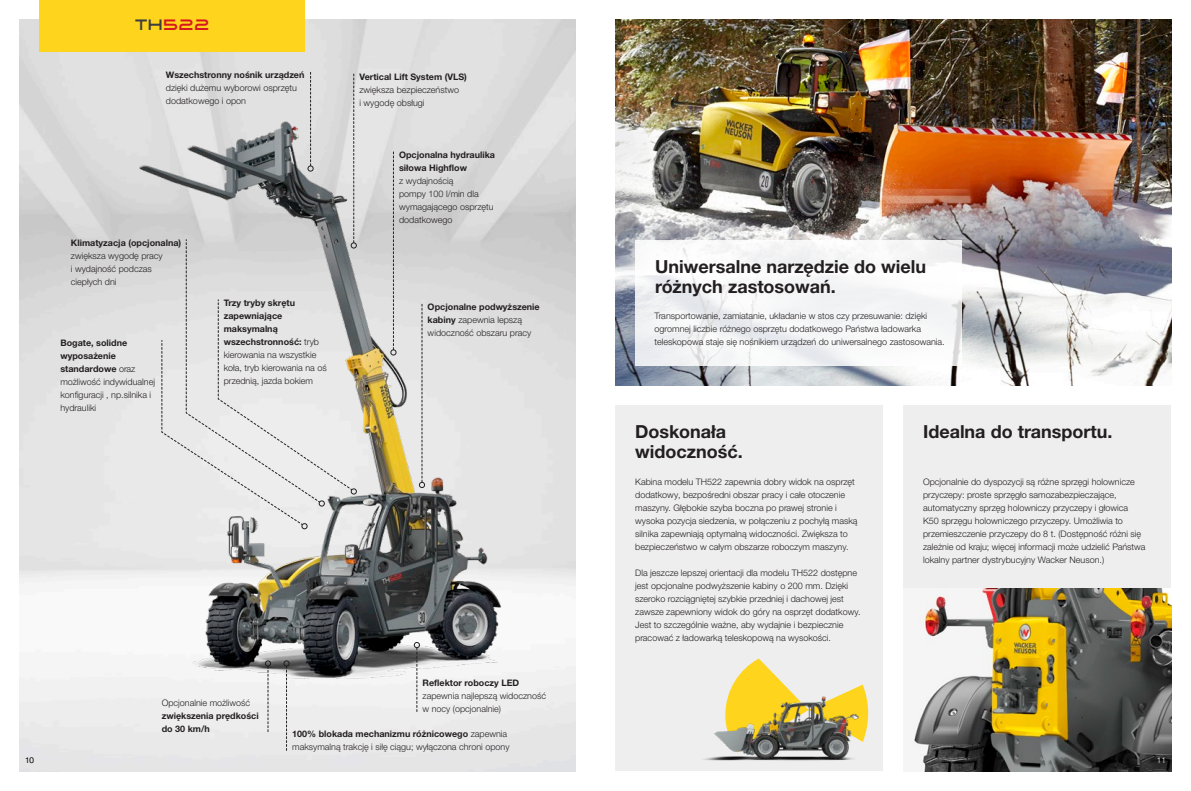
<style>
.page{position:relative;width:1191px;height:791px;background:#fff}
.page>*{position:absolute;margin:0;border:0;box-sizing:border-box;transform-origin:0 0}
.t1{font:700 18px/20px "Helvetica Neue LTW1 G";color:#231f20}
.t2{font:16px "Wacker Neuson";color:#d7171f}
.t3{font:300 9px/13px "Helvetica Neue LTW1 G";color:#231f20}
.t4{font:700 9px/13px "Helvetica Neue LTW1 G";color:#231f20}
.t5{font:300 8px "Helvetica Neue LTW1 G";color:#231f20}
.t6{font:300 8px "Helvetica Neue LTW1 G";color:#fff}
.s1{color:#3e3e3f}
.s2{font-weight:700}
</style>
<div class="page">
<img style="left:20px;top:20px;width:555px;height:751px">
<div style="left:615px;top:405px;width:268px;height:366px;background:#eeeeef"></div>
<div style="left:903px;top:405px;width:268px;height:366px;background:#eeeeef"></div>
<img style="left:92px;top:95px;width:453px;height:626px">
<img style="left:703px;top:658px;width:166px;height:103px">
<img style="left:615px;top:20px;width:556px;height:366px">
<img style="left:914px;top:588px;width:257px;height:183px">
<svg style="left:635px;top:240px;width:326px;height:126px;fill:#f5f6f7"></svg>
<svg style="left:284px;top:661px;width:5px;height:89px"></svg>
<svg style="left:265px;top:661px;width:6px;height:71px"></svg>
<svg style="left:414px;top:642px;width:6px;height:69px"></svg>
<svg style="left:419px;top:304px;width:6px;height:184px"></svg>
<svg style="left:391px;top:152px;width:5px;height:203px"></svg>
<svg style="left:161px;top:72px;width:195px;height:457px;background:#d2d2d2"></svg>
<div style="left:40px;top:0;width:265px;height:51px;background:#fed41d"></div>
<h2 class="t2" style="left:135px;top:18px;width:76px"><span class="s1">TH</span>522</h2>
<p class="t4" style="left:166px;top:69px;width:140px">Wszechstronny nośnik urządzeń</p>
<p class="t3" style="left:166px;top:82px;width:132px">dzięki dużemu wyborowi osprzętu dodatkowego i opon</p>
<p class="t4" style="left:71px;top:236px;width:112px">Klimatyzacja (opcjonalna)</p>
<p class="t3" style="left:71px;top:249px;width:93px">zwiększa wygodę pracy i wydajność podczas ciepłych dni</p>
<p class="t3" style="left:60px;top:337px;width:96px"><span class="s2">Bogate, solidne wyposażenie standardowe</span> oraz możliwość indywidualnej konfiguracji , np.silnika i hydrauliki</p>
<p class="t3" style="left:224px;top:296px;width:105px"><span class="s2">Trzy tryby skrętu zapewniające maksymalną wszechstronność:</span> tryb kierowania na wszystkie koła, tryb kierowania na oś przednią, jazda bokiem</p>
<p class="t4" style="left:359px;top:70px;width:109px">Vertical Lift System (VLS)</p>
<p class="t3" style="left:359px;top:83px;width:101px">zwiększa bezpieczeństwo i wygodę obsługi</p>
<p class="t4" style="left:399px;top:148px;width:97px">Opcjonalna hydraulika siłowa Highflow</p>
<p class="t3" style="left:399px;top:174px;width:96px">z wydajnością<br>pompy 100 l/min dla wymagającego osprzętu dodatkowego</p>
<p class="t3" style="left:428px;top:301px;width:114px"><span class="s2">Opcjonalne podwyższenie kabiny</span> zapewnia lepszą widoczność obszaru pracy</p>
<p class="t3" style="left:162px;top:696px;width:90px">Opcjonalnie możliwość</p>
<p class="t4" style="left:162px;top:709px;width:98px">zwiększenia prędkości do 30 km/h</p>
<p class="t4" style="left:422px;top:676px;width:98px">Reflektor roboczy LED</p>
<p class="t3" style="left:422px;top:689px;width:125px">zapewnia najlepszą widoczność w nocy (opcjonalnie)</p>
<p class="t3" style="left:292px;top:728px;width:219px"><span class="s2">100% blokada mechanizmu różnicowego</span> zapewnia maksymalną trakcję i siłę ciągu; wyłączona chroni opony</p>
<h1 class="t1" style="left:655px;top:257px;width:272px">Uniwersalne narzędzie do wielu różnych zastosowań.</h1>
<p class="t3" style="left:654px;top:310px;width:292px">Transportowanie, zamiatanie, układanie w stos czy przesuwanie: dzięki ogromnej liczbie różnego osprzętu dodatkowego Państwa ładowarka teleskopowa staje się nośnikiem urządzeń do uniwersalnego zastosowania.</p>
<h1 class="t1" style="left:635px;top:422px;width:109px">Doskonała widoczność.</h1>
<h1 class="t1" style="left:923px;top:422px;width:191px">Idealna do transportu.</h1>
<p class="t3" style="left:635px;top:475px;width:224px">Kabina modelu TH522 zapewnia dobry widok na osprzęt dodatkowy, bezpośredni obszar pracy i całe otoczenie maszyny. Głębokie szyba boczna po prawej stronie i wysoka pozycja siedzenia, w połączeniu z pochyłą maską silnika zapewniają optymalną widoczności. Zwiększa to bezpieczeństwo w całym obszarze roboczym maszyny.</p>
<p class="t3" style="left:635px;top:566px;width:227px">Dla jeszcze lepszej orientacji dla modelu TH522 dostępne jest opcjonalne podwyższenie kabiny o 200 mm. Dzięki szeroko rozciągniętej szybkie przedniej i dachowej jest zawsze zapewniony widok do góry na osprzęt dodatkowy.<br>Jest to szczególnie ważne, aby wydajnie i bezpiecznie pracować z ładowarką teleskopową na wysokości.</p>
<p class="t3" style="left:923px;top:475px;width:224px">Opcjonalnie do dyspozycji są różne sprzęgi holownicze przyczepy: proste sprzęgło samozabezpieczające, automatyczny sprzęg holowniczy przyczepy i głowica K50 sprzęgu holowniczego przyczepy. Umożliwia to przemieszczenie przyczepy do 8 t. (Dostępność różni się zależnie od kraju; więcej informacji może udzielić Państwa lokalny partner dystrybucyjny Wacker Neuson.)</p>
<p class="t5" style="left:25px;top:755px;width:10px">10</p>
<p class="t6" style="left:1157px;top:755px;width:10px">11</p>
</div>
